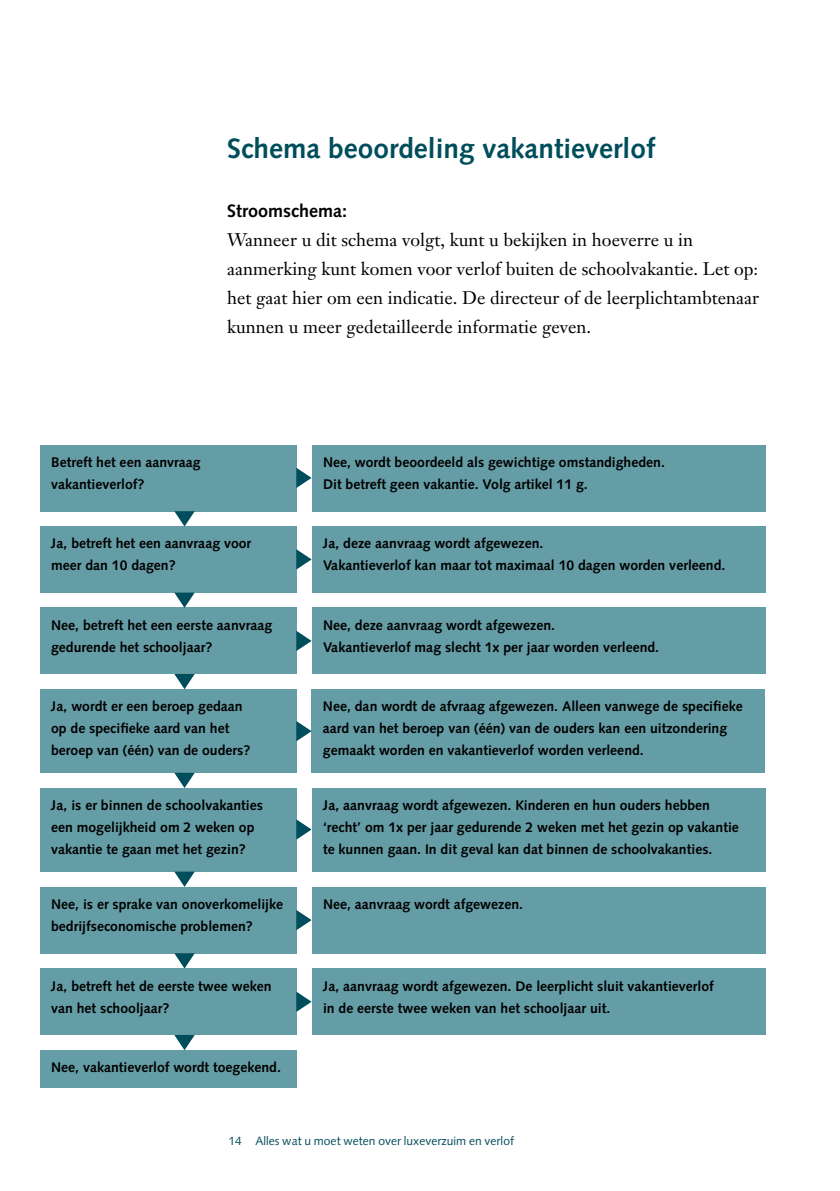
<style>
.page{position:relative;width:840px;height:1191px;background:#fff}
.page>*{position:absolute;margin:0;border:0;box-sizing:border-box;transform-origin:0 0}
.t1{font:700 28px "Syntax";color:#004d5b}
.t2{font:18px/29px "Janson Text";color:#000}
.t3{font:700 18px "Syntax";color:#000}
.t4{font:700 14px/22px "Syntax";color:#000}
.t5{font:12px "Syntax";letter-spacing:.005em;color:#004d5b}
</style>
<div class="page">
<div style="left:40px;top:689px;width:256px;height:83px;background:#659da6"></div>
<div style="left:311px;top:689px;width:454px;height:83px;background:#659da6"></div>
<div style="left:40px;top:526px;width:256px;height:67px;background:#659da6"></div>
<div style="left:311px;top:526px;width:454px;height:66px;background:#659da6"></div>
<div style="left:40px;top:968px;width:256px;height:67px;background:#659da6"></div>
<div style="left:311px;top:968px;width:454px;height:67px;background:#659da6"></div>
<div style="left:40px;top:788px;width:256px;height:83px;background:#659da6"></div>
<div style="left:311px;top:788px;width:454px;height:83px;background:#659da6"></div>
<div style="left:40px;top:1050px;width:256px;height:37px;background:#659da6"></div>
<div style="left:40px;top:607px;width:256px;height:67px;background:#659da6"></div>
<div style="left:311px;top:607px;width:454px;height:67px;background:#659da6"></div>
<div style="left:40px;top:445px;width:256px;height:66px;background:#659da6"></div>
<div style="left:311px;top:445px;width:454px;height:66px;background:#659da6"></div>
<div style="left:40px;top:887px;width:256px;height:66px;background:#659da6"></div>
<div style="left:311px;top:887px;width:454px;height:66px;background:#659da6"></div>
<svg style="left:174px;top:511px;width:21px;height:15px"></svg>
<svg style="left:174px;top:592px;width:21px;height:16px"></svg>
<svg style="left:174px;top:674px;width:21px;height:15px"></svg>
<svg style="left:174px;top:772px;width:21px;height:16px"></svg>
<svg style="left:174px;top:871px;width:21px;height:16px"></svg>
<svg style="left:174px;top:953px;width:21px;height:15px"></svg>
<svg style="left:174px;top:1035px;width:21px;height:15px"></svg>
<svg style="left:296px;top:991px;width:15px;height:21px"></svg>
<svg style="left:296px;top:910px;width:15px;height:20px"></svg>
<svg style="left:296px;top:819px;width:15px;height:20px"></svg>
<svg style="left:296px;top:721px;width:15px;height:20px"></svg>
<svg style="left:296px;top:630px;width:15px;height:21px"></svg>
<svg style="left:296px;top:549px;width:15px;height:20px"></svg>
<svg style="left:296px;top:467px;width:15px;height:21px"></svg>
<h1 class="t1" style="left:227px;top:132px;width:429px">Schema beoordeling vakantieverlof</h1>
<p class="t3" style="left:227px;top:200px;width:121px">Stroomschema:</p>
<p class="t2" style="left:227px;top:225px;width:533px">Wanneer u dit schema volgt, kunt u bekijken in hoeverre u in aanmerking kunt komen voor verlof buiten de schoolvakantie. Let op: het gaat hier om een indicatie. De directeur of de leerplichtambtenaar kunnen u meer gedetailleerde informatie geven.</p>
<p class="t4" style="left:51px;top:451px;width:151px">Betreft het een aanvraag vakantieverlof?</p>
<p class="t4" style="left:323px;top:451px;width:343px">Nee, wordt beoordeeld als gewichtige omstandigheden.<br>Dit betreft geen vakantie. Volg artikel 11 g.</p>
<p class="t4" style="left:51px;top:533px;width:201px">Ja, betreft het een aanvraag voor meer dan 10 dagen?</p>
<p class="t4" style="left:323px;top:532px;width:403px">Ja, deze aanvraag wordt afgewezen.<br>Vakantieverlof kan maar tot maximaal 10 dagen worden verleend.</p>
<p class="t4" style="left:51px;top:614px;width:222px">Nee, betreft het een eerste aanvraag gedurende het schooljaar?</p>
<p class="t4" style="left:323px;top:614px;width:337px">Nee, deze aanvraag wordt afgewezen.<br>Vakantieverlof mag slecht 1x per jaar worden verleend.</p>
<p class="t4" style="left:51px;top:695px;width:201px">Ja, wordt er een beroep gedaan op de specifieke aard van het beroep van (één) van de ouders?</p>
<p class="t4" style="left:323px;top:695px;width:421px">Nee, dan wordt de afvraag afgewezen. Alleen vanwege de specifieke aard van het beroep van (één) van de ouders kan een uitzondering gemaakt worden en vakantieverlof worden verleend.</p>
<p class="t4" style="left:51px;top:794px;width:213px">Ja, is er binnen de schoolvakanties een mogelijkheid om 2 weken op vakantie te gaan met het gezin?</p>
<p class="t4" style="left:323px;top:794px;width:417px">Ja, aanvraag wordt afgewezen. Kinderen en hun ouders hebben ‘recht’ om 1x per jaar gedurende 2 weken met het gezin op vakantie te kunnen gaan. In dit geval kan dat binnen de schoolvakanties.</p>
<p class="t4" style="left:51px;top:893px;width:233px">Nee, is er sprake van onoverkomelijke bedrijfseconomische problemen?</p>
<p class="t4" style="left:323px;top:893px;width:201px">Nee, aanvraag wordt afgewezen.</p>
<p class="t4" style="left:51px;top:974px;width:222px">Ja, betreft het de eerste twee weken van het schooljaar?</p>
<p class="t4" style="left:323px;top:974px;width:392px">Ja, aanvraag wordt afgewezen. De leerplicht sluit vakantieverlof in de eerste twee weken van het schooljaar uit.</p>
<p class="t4" style="left:51px;top:1056px;width:231px">Nee, vakantieverlof wordt toegekend.</p>
<p class="t5" style="left:228px;top:1134px;width:287px">14 Alles wat u moet weten over luxeverzuim en verlof</p>
</div>
